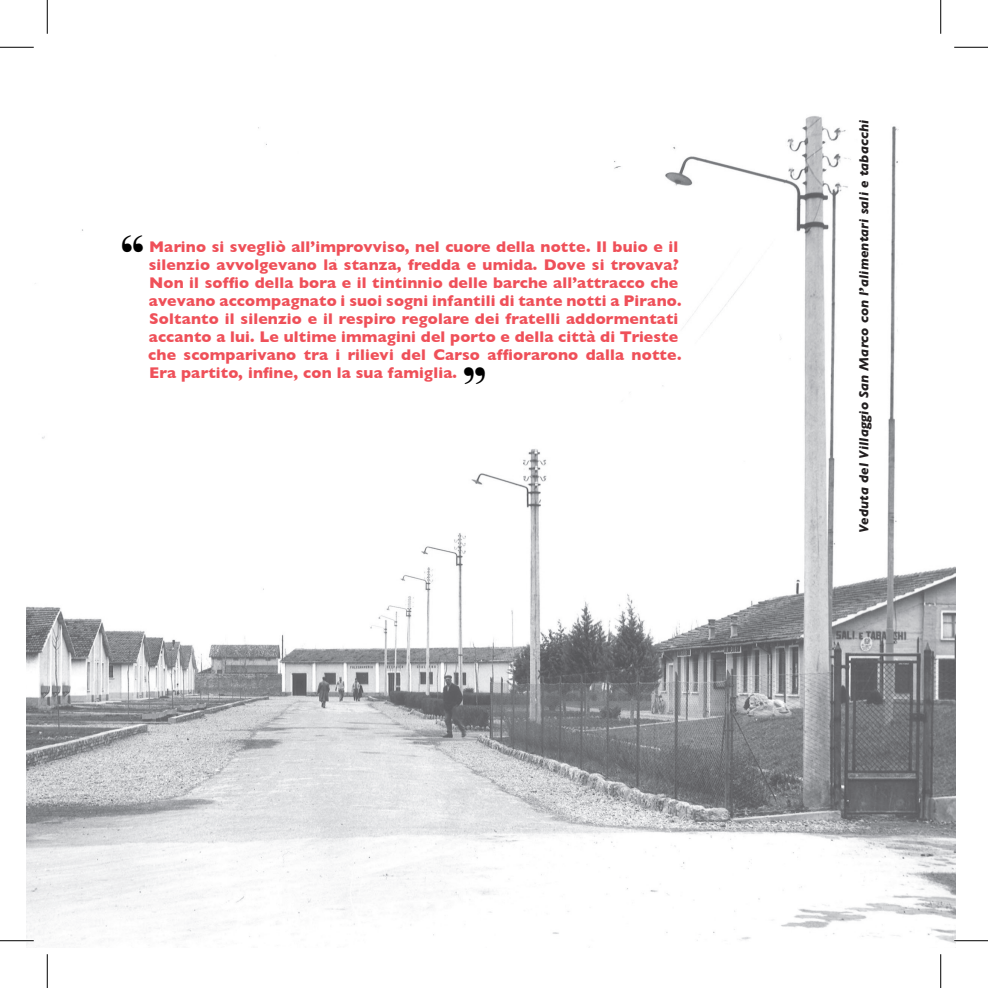
<style>
.page{position:relative;width:988px;height:988px;background:#fff}
.page>*{position:absolute;margin:0;border:0;box-sizing:border-box;transform-origin:0 0}
.t1{font:900 49.5px "Bauer Bodoni";color:#000}
.t2{font:700 15.75px/18px "Gill Sans";letter-spacing:.01em;color:#ef5059}
.t3{font:italic 700 13.5px "Gill Sans";letter-spacing:.01em;color:#231f20}
</style>
<div class="page">
<img style="left:26px;top:116px;width:929px;height:830px">
<hr style="left:0;top:939px;width:34px;height:3px;background:#fff">
<hr style="left:954px;top:939px;width:33px;height:3px;background:#fff">
<hr style="left:0;top:47px;width:34px;height:1px;background:#000">
<hr style="left:954px;top:47px;width:33px;height:1px;background:#000">
<hr style="left:0;top:940px;width:34px;height:1px;background:#000">
<hr style="left:954px;top:940px;width:33px;height:1px;background:#000">
<hr style="left:47px;top:0;width:1px;height:34px;background:#000">
<hr style="left:47px;top:954px;width:1px;height:33px;background:#000">
<hr style="left:940px;top:0;width:1px;height:34px;background:#000">
<hr style="left:940px;top:954px;width:1px;height:33px;background:#000">
<h1 class="t1" style="left:117px;top:223px;width:32px">“</h1>
<p class="t2" style="left:148px;top:237px;width:534px">Marino si svegliò all’improvviso, nel cuore della notte. Il buio e il silenzio avvolgevano la stanza, fredda e umida. Dove si trovava?<br>Non il soffio della bora e il tintinnio delle barche all’attracco che avevano accompagnato i suoi sogni infantili di tante notti a Pirano.<br>Soltanto il silenzio e il respiro regolare dei fratelli addormentati accanto a lui. Le ultime immagini del porto e della città di Trieste che scomparivano tra i rilievi del Carso affiorarono dalla notte.<br>Era partito, infine, con la sua famiglia.</p>
<h1 class="t1" style="left:459px;top:355px;width:32px">”</h1>
<p class="t3" style="left:856px;top:533px;width:414px;rotate:-90deg">Veduta del Villaggio San Marco con l’alimentari sali e tabacchi</p>
</div>
